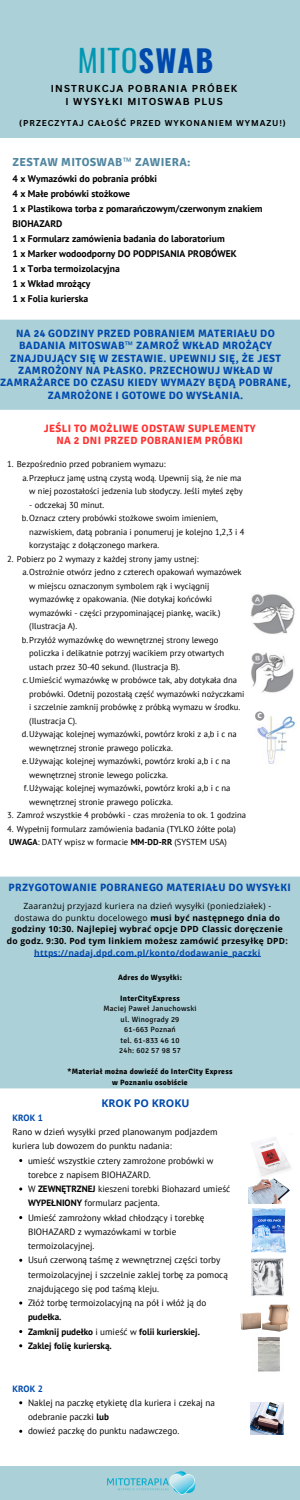
<style>
.page{position:relative;width:300px;height:1500px;background:#acd0d7}
.page>*{position:absolute;margin:0;border:0;box-sizing:border-box;transform-origin:0 0}
.t1{font:30.35px "Oswald";color:#0097b2}
.t2{font:700 11.65px "Signika";letter-spacing:.03em;color:#5186a0}
.t3{font:700 10.65px/12.4px "Signika";letter-spacing:.03em;color:#004aad;text-align:center}
.t4{font:700 10.65px/12.4px "Signika";letter-spacing:.03em;color:#ff3131;text-align:center}
.t5{font:700 10.65px "Open Sans";color:#004aad}
.t6{font:700 9.85px/13.5px "Canva Sans";letter-spacing:.11em;color:#000;text-align:center}
.t7{font:700 9.6px/15px "PT Sans";color:#000}
.t8{font:9.1px/14.2px "PT Sans";color:#000}
.t9{font:700 9.1px/14.2px "PT Sans";color:#000}
.t10{font:700 9.1px "PT Sans";color:#004aad}
.t11{font:8.6px/13.5px "PT Sans";color:#000}
.t12{font:700 8.5px/11.6px "Open Sans";letter-spacing:.03em;color:#000;text-align:center}
.t13{font:700 8.5px "Open Sans";letter-spacing:.03em;color:#004aad}
.t14{font:700 8.35px "Canva Sans";letter-spacing:.11em;color:#000}
.t15{font:700 7.7px "Signika";letter-spacing:.03em;color:#000}
.t16{font:7.7px "Signika";letter-spacing:.03em;color:#000}
.t17{font:800 7px "Open Sans";color:#fff}
.s1{font-weight:700;color:#004aad}
.s2{font-family:"Noto Sans"}
.s3{font-weight:700}
.s4{font-weight:400}
</style>
<div class="page">
<div style="left:0;top:528px;width:300px;height:553px;background:#fff"></div>
<div style="left:0;top:877px;width:300px;height:81px;background:#acd0d7"></div>
<div style="left:0;top:138px;width:300px;height:392px;background:#fff"></div>
<div style="left:0;top:1074px;width:300px;height:392px;background:#fff"></div>
<img style="left:250px;top:594px;width:45px;height:40px">
<img style="left:251px;top:653px;width:43px;height:40px">
<img style="left:255px;top:716px;width:40px;height:48px">
<div style="left:255px;top:711px;width:9px;height:10px;background:#959598;border-radius:50%"></div>
<img style="left:251px;top:1208px;width:36px;height:45px">
<img style="left:251px;top:1258px;width:33px;height:38px">
<img style="left:240px;top:1304px;width:50px;height:28px">
<img style="left:250px;top:1403px;width:34px;height:31px">
<img style="left:107px;top:1471px;width:89px;height:24px">
<div style="left:0;top:320px;width:300px;height:90px;background:#acd0d7"></div>
<img style="left:251px;top:1137px;width:40px;height:33px">
<div style="left:0;top:958px;width:300px;height:40px;background:#acd0d7"></div>
<hr style="left:34px;top:956px;width:227px;height:1px;background:#004aad">
<div style="left:0;top:998px;width:300px;height:90px;background:#acd0d7"></div>
<img style="left:248px;top:1170px;width:42px;height:34px">
<img style="left:257px;top:1337px;width:23px;height:35px">
<p class="t1" style="left:78px;top:36px;width:137px">MITO<span class="s1">SWAB</span></p>
<p class="t6" style="left:51px;top:81px;width:188px">INSTRUKCJA POBRANIA PRÓBEK<br>I WYSYŁKI MITOSWAB PLUS</p>
<p class="t14" style="left:19px;top:117px;width:268px">(PRZECZYTAJ CAŁOŚĆ PRZED WYKONANIEM WYMAZU!)</p>
<h1 class="t2" style="left:5px;top:148px;width:180px">ZESTAW MITOSWAB<span class="s2">™</span> ZAWIERA:</h1>
<p class="t2" style="left:13px;top:155px;width:180px">ZESTAW MITOSWAB<span class="s2">™</span> ZAWIERA:</p>
<p class="t7" style="left:13px;top:171px;width:252px">4 x Wymazówki do pobrania próbki<br>4 x Małe probówki stożkowe<br>1 x Plastikowa torba z pomarańczowym/czerwonym znakiem<br>BIOHAZARD<br>1 x Formularz zamówienia badania do laboratorium<br>1 x Marker wodoodporny DO PODPISANIA PROBÓWEK<br>1 x Torba termoizolacyjna<br>1 x Wkład mrożący<br>1 x Folia kurierska</p>
<p class="t3" style="left:0;top:327px;width:292px">NA 24 GODZINY PRZED POBRANIEM MATERIAŁU DO BADANIA MITOSWAB<span class="s2">™</span> ZAMROŹ WKŁAD MROŻĄCY ZNAJDUJĄCY SIĘ W ZESTAWIE. UPEWNIJ SIĘ, ŻE JEST ZAMROŻONY NA PŁASKO. PRZECHOWUJ WKŁAD W ZAMRAŻARCE DO CZASU KIEDY WYMAZY BĘ DĄ POBRANE, ZAMROŻONE I GOTOWE DO WYSŁANIA.</p>
<p class="t4" style="left:44px;top:422px;width:213px">JEŚLI TO MOŻLIWE ODSTAW SUPLEMENTY<br>NA 2 DNI PRZED POBRANIEM PRÓBKI</p>
<h3 class="t11" style="left:7px;top:457px;width:160px">1. Bezpośrednio przed pobraniem wymazu:</h3>
<h6 class="t11" style="left:22px;top:471px;width:222px;text-align:right">a.Przepłucz jamę ustną czystą wodą. Upewnij sią, że nie ma w niej pozostałości jedzenia lub słodyczy. Jeś li myłeś zęby</h6>
<h6 class="t11" style="left:29px;top:498px;width:76px">- odczekaj 30 minut.</h6>
<h2 class="t11" style="left:29px;top:511px;width:217px;text-indent:-7px">b.Oznacz cztery probówki stożkowe swoim imieniem, nazwiskiem, datą pobrania i ponumeruj je kolejno 1,2,3 i 4 korzystając z dołączonego markera.</h2>
<h2 class="t11" style="left:7px;top:552px;width:193px">2. Pobierz po 2 wymazy z każdej strony jamy ustnej:</h2>
<h4 class="t11" style="left:29px;top:565px;width:214px;text-indent:-7px">a.Ostroż nie otwó rz jedno z czterech opakowań wymazówek w miejscu oznaczonym symbolem rąk i wyciągnij wymazówkę z opakowania. (Nie dotykaj końcówki wymazówki - części przypominającej piankę, wacik.) (Ilustracja A).</h4>
<p class="t11" style="left:29px;top:633px;width:196px;text-indent:-7px">b.Przyłóż wymazówkę do wewnętrznej strony lewego policzka i delikatnie potrzyj wacikiem przy otwartych ustach przez 30-40 sekund. (Ilustracja B).</p>
<h2 class="t11" style="left:29px;top:673px;width:217px;text-indent:-7px">c.Umieścić wymazówkę w probówce tak, aby dotykała dna probówki. Odetnij pozostałą część wymazówki nożyczkami i szczelnie zamknij probówkę z próbką wymazu w środku. (Ilustracja C).</h2>
<h2 class="t11" style="left:29px;top:727px;width:209px;text-indent:-7px">d.Używając kolejnej wymazówki, powtó rz kroki z a,b i c na wewnętrznej stronie prawego policzka.</h2>
<p class="t11" style="left:29px;top:754px;width:203px;text-indent:-7px">e.Używając kolejnej wymazówki, powtó rz kroki a,b i c na wewnętrznej stronie lewego policzka.</p>
<p class="t11" style="left:29px;top:781px;width:203px;text-indent:-5px">f.Używając kolejnej wymazówki, powtó rz kroki a,b i c na wewnętrznej stronie prawego policzka.</p>
<p class="t11" style="left:7px;top:808px;width:240px">3. Zamroź wszystkie 4 probówki - czas mrożenia to ok. 1 godzina</p>
<p class="t11" style="left:7px;top:822px;width:230px">4. Wypełnij formularz zamówienia badania (TYLKO żółte pola)</p>
<p class="t11" style="left:9px;top:835px;width:219px"><span class="s3">UWAGA</span>: DATY wpisz w formacie <span class="s3">MM-DD-RR</span> (SYSTEM USA)</p>
<h2 class="t17" style="left:257px;top:710px;width:6px">C</h2>
<p class="t3" style="left:9px;top:881px;width:284px">PRZYGOTOWANIE POBRANEGO MATERIAŁU DO WYSYŁKI</p>
<p class="t12" style="left:7px;top:900px;width:282px"><span class="s4">Zaaranżuj przyjazd kuriera na dzień wysyłki (poniedziałek) - dostawa do punktu docelowego</span> musi być następnego dnia do godziny 10:30. Najlepiej wybrać opcje DPD Classic doręczenie do godz. 9:30. Pod tym linkiem możesz zamówić przesyłkę DPD:</p>
<p class="t13" style="left:34px;top:947px;width:228px">https://nadaj.dpd.com.pl/konto/dodawanie_paczki</p>
<p class="t15" style="left:118px;top:973px;width:65px">Adres do Wysyłki:</p>
<p class="t15" style="left:120px;top:994px;width:61px">InterCityExpress</p>
<p class="t16" style="left:103px;top:1004px;width:95px">Maciej Paweł Januchowski</p>
<p class="t16" style="left:121px;top:1015px;width:60px">ul. Winogrady 29</p>
<h5 class="t16" style="left:124px;top:1025px;width:53px">61-663 Poznań</h5>
<h3 class="t16" style="left:121px;top:1036px;width:60px">tel. 61-833 46 10</h3>
<p class="t16" style="left:119px;top:1046px;width:63px">24h: 602 57 98 57</p>
<p class="t15" style="left:68px;top:1067px;width:166px">*Materiał można dowieźć do InterCity Express</p>
<h5 class="t15" style="left:112px;top:1078px;width:77px">w Poznaniu osobiście</h5>
<h5 class="t5" style="left:102px;top:1095px;width:90px">KROK PO KROKU</h5>
<p class="t8" style="left:13px;top:1110px;width:207px"><span class="s1">KROK 1<br></span>Rano w dzień wysyłki przed planowanym podjazdem</p>
<h2 class="t8" style="left:28px;top:1139px;width:201px;text-indent:-16px">kuriera lub dowozem do punktu nadania:<br>umieść wszystkie cztery zamrożone probówki w torebce z napisem BIOHAZARD.<br>W <span class="s3">ZEWNĘTRZNEJ</span> kieszeni torebki Biohazard umieść</h2>
<p class="t8" style="left:28px;top:1196px;width:178px"><span class="s3">WYPEŁNIONY</span> formularz pacjenta.<br>Umieść zamrożony wkład chłodzący i torebkę</p>
<p class="t8" style="left:28px;top:1224px;width:194px">BIOHAZARD z wymazówkami w torbie termoizolacyjnej.<br>Usuń czerwoną taśmę z wewnętrznej części torby</p>
<p class="t8" style="left:28px;top:1267px;width:201px">termoizolacyjnej i szczelnie zaklej torbę za pomocą znajdującego się pod taśmą kleju.<br>Złóż torbę termoizolacyjną na pół i włóż ją do</p>
<p class="t9" style="left:28px;top:1310px;width:173px">pudełka.<br>Zamknij pudełko <span class="s4">i umieść w</span> folii kurierskiej.</p>
<p class="t9" style="left:28px;top:1338px;width:85px">Zaklej folię kurierską.</p>
<p class="t10" style="left:13px;top:1382px;width:32px">KROK 2</p>
<p class="t8" style="left:28px;top:1395px;width:188px">Naklej na paczkę etykietę dla kuriera i czekaj na odebranie paczki <span class="s3">lub</span></p>
<p class="t8" style="left:28px;top:1424px;width:153px">dowieź paczkę do punktu nadawczego.</p>
</div>
